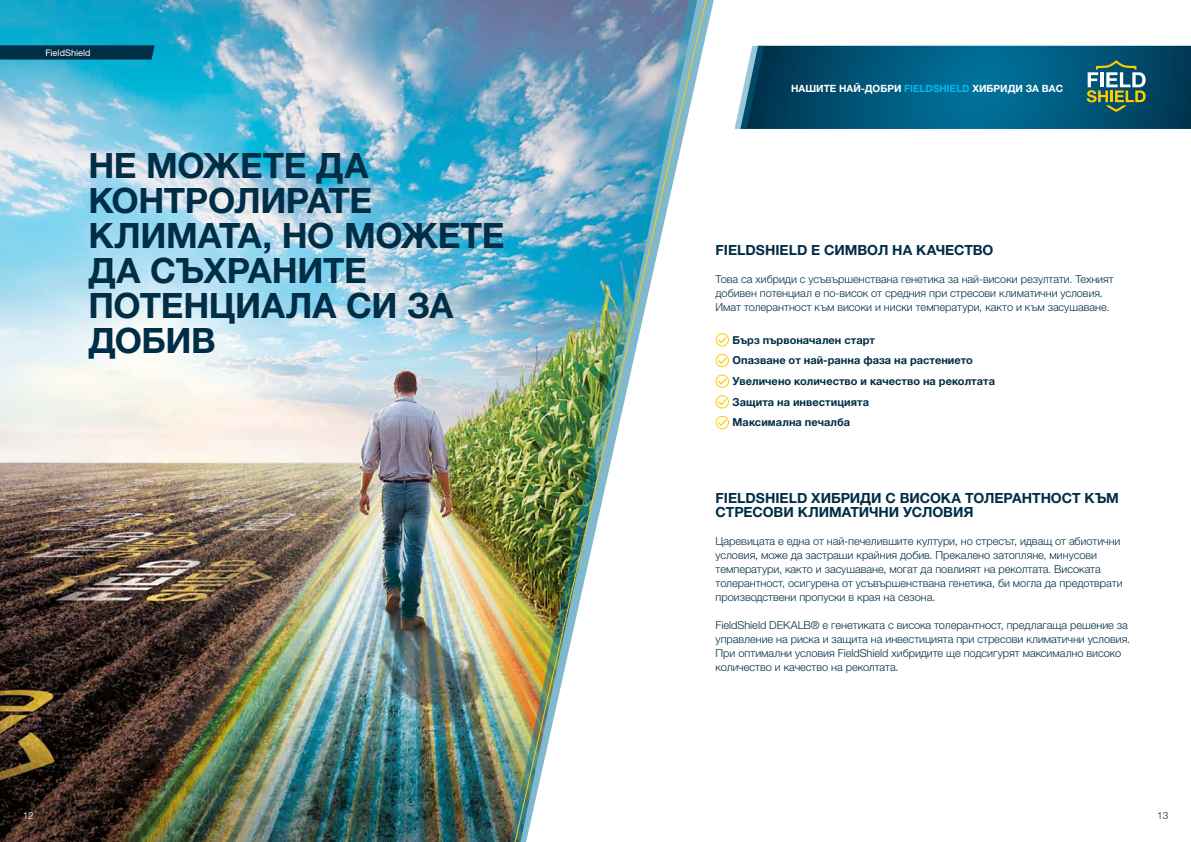
<style>
.page{position:relative;width:1191px;height:842px;background:#fff}
.page>*{position:absolute;margin:0;border:0;box-sizing:border-box;transform-origin:0 0}
.t1{font:700 35px/35px "Helvetica Neue OT";letter-spacing:-.01em;color:#002e46}
.t2{font:700 14px/14px "Helvetica Neue OT";letter-spacing:-.005em;color:#002e46}
.t3{font:300 11px/14px "Helvetica Neue LTW1 G";letter-spacing:-.005em;color:#002e46}
.t4{font:700 11px/20.8px "Helvetica Neue LTW1 G";letter-spacing:.005em;color:#002e46}
.t5{font:700 10px "Helvetica Neue OT";color:#fff}
.t6{font:300 10px "Helvetica Neue LTW1 G";color:#002e46}
.t7{font:300 10px "Helvetica Neue LTW1 G";color:#fff}
.t8{font:9px "Helvetica Neue OT";letter-spacing:.01em;color:#fff}
.s1{color:#00baee}
</style>
<div class="page">
<img style="left:0;top:0;width:699px;height:842px">
<svg style="left:0;top:45px;width:154px;height:15px;background:#01354e"></svg>
<svg style="left:734px;top:46px;width:457px;height:83px;background:#0e5d7b"></svg>
<div style="left:715px;top:333px;width:14px;height:13px;border:1px solid #fc0;border-radius:50%"></div>
<svg style="left:718px;top:337px;width:8px;height:6px"></svg>
<div style="left:715px;top:354px;width:14px;height:13px;border:1px solid #fc0;border-radius:50%"></div>
<svg style="left:718px;top:358px;width:8px;height:6px"></svg>
<div style="left:715px;top:375px;width:14px;height:13px;border:1px solid #fc0;border-radius:50%"></div>
<svg style="left:718px;top:378px;width:8px;height:7px"></svg>
<div style="left:715px;top:395px;width:14px;height:13px;border:1px solid #fc0;border-radius:50%"></div>
<svg style="left:718px;top:399px;width:8px;height:6px"></svg>
<div style="left:715px;top:416px;width:14px;height:13px;border:1px solid #fc0;border-radius:50%"></div>
<svg style="left:718px;top:420px;width:8px;height:6px"></svg>
<p class="t8" style="left:45px;top:48px;width:47px">FieldShield</p>
<h1 class="t1" style="left:88px;top:148px;width:417px">НЕ МОЖЕТЕ ДА<br>КОНТРОЛИРАТЕ<br>КЛИМАТА, НО МОЖЕТЕ<br>ДА СЪХРАНИТЕ<br>ПОТЕНЦИАЛА СИ ЗА<br>ДОБИВ</h1>
<p class="t7" style="left:23px;top:810px;width:13px">12</p>
<p class="t5" style="left:791px;top:82px;width:273px">НАШИТЕ НАЙ-ДОБРИ <span class="s1">FIELDSHIELD</span> ХИБРИДИ ЗА ВАС</p>
<p class="t2" style="left:715px;top:242px;width:279px">FIELDSHIELD Е СИМВОЛ НА КАЧЕСТВО</p>
<p class="t3" style="left:715px;top:272px;width:400px">Това са хибриди с усъвършенствана генетика за най-високи резултати. Техният добивен потенциал е по-висок от средния при стресови климатични условия.<br>Имат толерантност към високи и ниски температури, както и към засушаване.</p>
<p class="t4" style="left:732px;top:330px;width:242px;line-height:19.7px">Бърз първоначален старт<br>Опазване от най-ранна фаза на растението</p>
<p class="t4" style="left:732px;top:370px;width:264px">Увеличено количество и качество на реколтата<br>Защита на инвестицията<br>Максимална печалба</p>
<p class="t2" style="left:715px;top:490px;width:405px">FIELDSHIELD ХИБРИДИ С ВИСОКА ТОЛЕРАНТНОСТ КЪМ<br>СТРЕСОВИ КЛИМАТИЧНИ УСЛОВИЯ</p>
<p class="t3" style="left:715px;top:534px;width:408px">Царевицата е една от най-печелившите култури, но стресът, идващ от абиотични условия, може да застраши крайния добив. Прекалено затопляне, минусови температури, както и засушаване, могат да повлияят на реколтата. Високата толерантност, осигурена от усъвършенствана генетика, би могла да предотврати производствени пропуски в края на сезона.</p>
<p class="t3" style="left:715px;top:618px;width:416px">FieldShield DEKALB® е генетиката с висока толерантност, предлагаща решение за управление на риска и защита на инвестицията при стресови климатични условия.<br>При оптимални условия FieldShield хибридите ще подсигурят максимално високо количество и качество на реколтата.</p>
<p class="t6" style="left:1157px;top:810px;width:13px">13</p>
</div>
